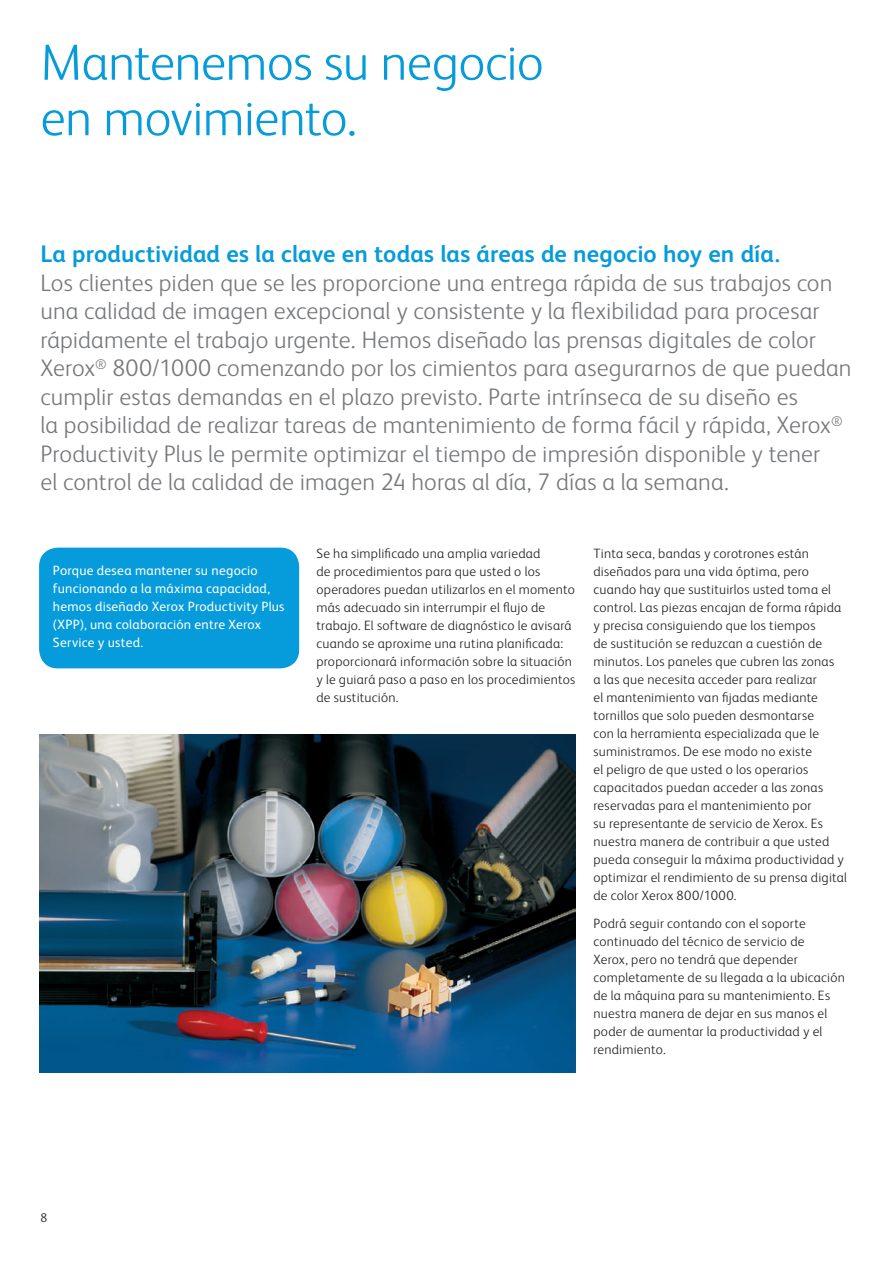
<style>
.page{position:relative;width:893px;height:1263px;background:#fff}
.page>*{position:absolute;margin:0;border:0;box-sizing:border-box;transform-origin:0 0}
.t1{font:300 51px/55.5px "Xerox Sans";letter-spacing:-.01em;color:#069bda}
.t2{font:300 24px/28.5px "Xerox Sans";letter-spacing:.005em;color:#76787b}
.t3{font:700 24px "Xerox Sans";letter-spacing:.005em;color:#069bda}
.t4{font:300 13.5px/18px "Xerox Sans";letter-spacing:.02em;color:#231f20}
.t5{font:13.5px/18px "Xerox Sans";letter-spacing:.02em;color:#fff}
.t6{font:300 12.75px "Xerox Sans";color:#231f20}
</style>
<div class="page">
<div style="left:40px;top:548px;width:258px;height:120px;background:#069bda;border-radius:18px"></div>
<div style="left:39px;top:548px;width:260px;height:120px;border:2px solid #069bda;border-radius:18px"></div>
<img style="left:39px;top:735px;width:537px;height:338px">
<h1 class="t1" style="left:40px;top:32px;width:505px">Mantenemos su negocio en movimiento.</h1>
<h2 class="t3" style="left:40px;top:238px;width:741px">La productividad es la clave en todas las áreas de negocio hoy en día.</h2>
<p class="t2" style="left:40px;top:267px;width:813px">Los clientes piden que se les proporcione una entrega rápida de sus trabajos con una calidad de imagen excepcional y consistente y la flexibilidad para procesar rápidamente el trabajo urgente. Hemos diseñado las prensas digitales de color Xerox<sup>®</sup> 800/1000 comenzando por los cimientos para asegurarnos de que puedan cumplir estas demandas en el plazo previsto. Parte intrínseca de su diseño es<br>la posibilidad de realizar tareas de mantenimiento de forma fácil y rápida, Xerox<sup>® </sup>Productivity Plus le permite optimizar el tiempo de impresión disponible y tener<br>el control de la calidad de imagen 24 horas al día, 7 días a la semana.</p>
<p class="t5" style="left:53px;top:561px;width:233px">Porque desea mantener su negocio funcionando a la máxima capacidad, hemos diseñado Xerox Productivity Plus (XPP), una colaboración entre Xerox<br>Service y usted.</p>
<p class="t4" style="left:316px;top:544px;width:260px">Se ha simplificado una amplia variedad<br>de procedimientos para que usted o los operadores puedan utilizarlos en el momento más adecuado sin interrumpir el flujo de trabajo. El software de diagnóstico le avisará cuando se aproxime una rutina planificada: proporcionará información sobre la situación y le guiará paso a paso en los procedimientos de sustitución.</p>
<p class="t4" style="left:593px;top:544px;width:255px">Tinta seca, bandas y corotrones están diseñados para una vida óptima, pero cuando hay que sustituirlos usted toma el control. Las piezas encajan de forma rápida y precisa consiguiendo que los tiempos<br>de sustitución se reduzcan a cuestión de minutos. Los paneles que cubren las zonas<br>a las que necesita acceder para realizar<br>el mantenimiento van fijadas mediante tornillos que solo pueden desmontarse<br>con la herramienta especializada que le suministramos. De ese modo no existe<br>el peligro de que usted o los operarios capacitados puedan acceder a las zonas reservadas para el mantenimiento por<br>su representante de servicio de Xerox. Es nuestra manera de contribuir a que usted pueda conseguir la máxima productividad y optimizar el rendimiento de su prensa digital de color Xerox 800/1000.</p>
<p class="t4" style="left:593px;top:913px;width:253px">Podrá seguir contando con el soporte continuado del técnico de servicio de<br>Xerox, pero no tendrá que depender completamente de su llegada a la ubicación de la máquina para su mantenimiento. Es nuestra manera de dejar en sus manos el poder de aumentar la productividad y el rendimiento.</p>
<p class="t6" style="left:40px;top:1210px;width:8px">8</p>
</div>
